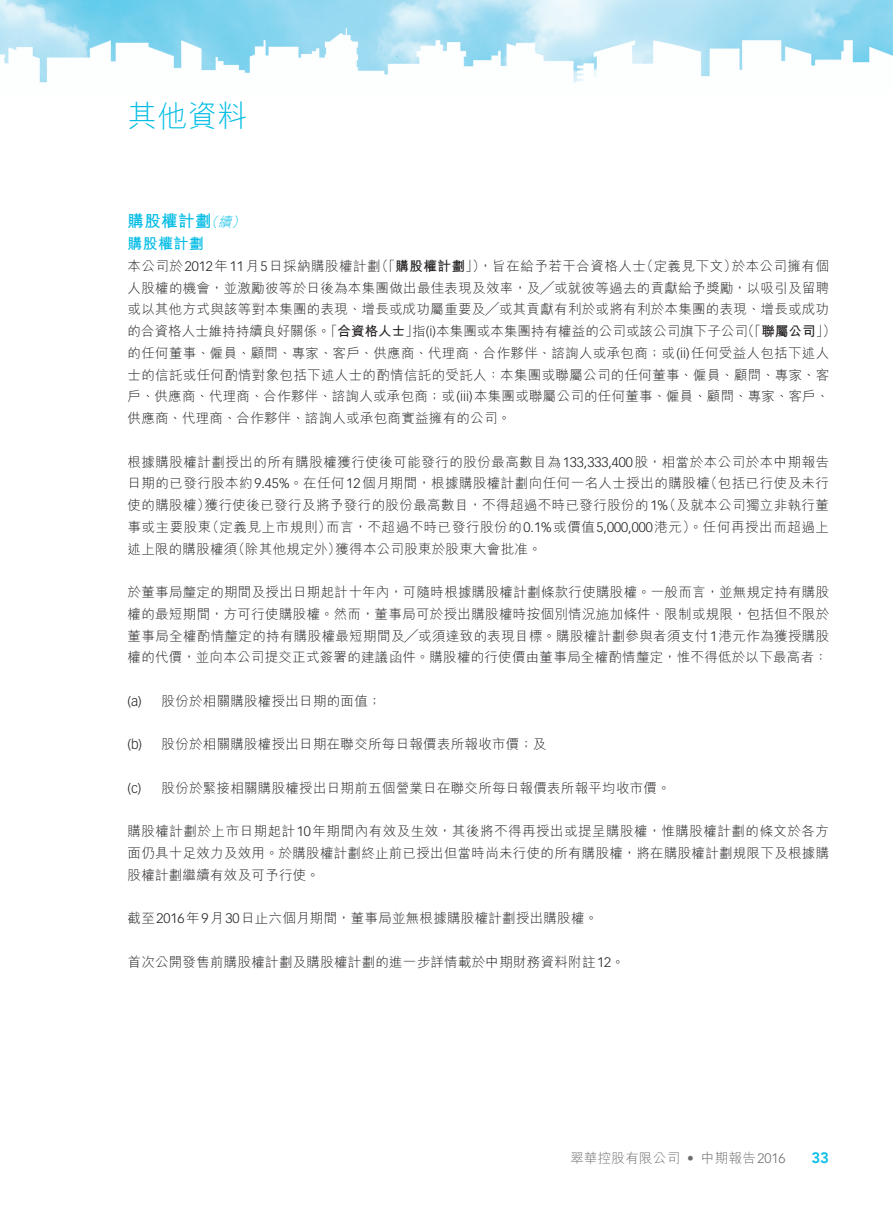
<style>
.page{position:relative;width:893px;height:1212px;background:#fff}
.page>*{position:absolute;margin:0;border:0;box-sizing:border-box;transform-origin:0 0}
.t1{font:300 30px "M Hei HK";color:#02bce5}
._01_H1{font:700 16.5px "M Hei HK";letter-spacing:.02em;color:#02bce5}
._02_H2{font:700 15px "M Hei HK";letter-spacing:.02em;color:#02bce5}
.t2{font:800 15px "Avenir LT Std";color:#02bce5}
._00_txt{font:300 13.5px/21.8px "M Hei HK";letter-spacing:.02em;color:#231f20;text-align:justify}
.t3{font:300 13.5px "M Hei HK";letter-spacing:.02em;color:#6c6d70}
.s1{font-weight:300;font-style:italic;font-size:13.5px}
.s2{font-family:"Vectora LT Std"}
.s3{font-weight:700}
</style>
<div class="page">
<img style="left:0;top:0;width:893px;height:83px">
<h1 class="t1" style="left:128px;top:100px;width:121px">其他資料</h1>
<p class="_01_H1" style="left:128px;top:209px;width:122px">購股權計劃<span class="s1">（續）</span></p>
<p class="_02_H2" style="left:128px;top:233px;width:78px">購股權計劃</p>
<p class="_00_txt" style="left:128px;top:255px;width:710px;text-align:left">本公司於<span class="s2">2012</span>年<span class="s2">11</span>月<span class="s2">5</span>日採納購股權計劃（「<span class="s3">購股權計劃</span>」），旨在給予若干合資格人士（定義見下文）於本公司擁有個人股權的機會，並激勵彼等於日後為本集團做出最佳表現及效率，及╱或就彼等過去的貢獻給予獎勵，以吸引及留聘或以其他方式與該等對本集團的表現、增長或成功屬重要及╱或其貢獻有利於或將有利於本集團的表現、增長或成功的合資格人士維持持續良好關係。「<span class="s3">合資格人士</span>」指<span class="s2">(i)</span>本集團或本集團持有權益的公司或該公司旗下子公司（「<span class="s3">聯屬公司</span>」）的任何董事、僱員、顧問、專家、客戶、供應商、代理商、合作夥伴、諮詢人或承包商；或<span class="s2">(ii)</span>任何受益人包括下述人士的信託或任何酌情對象包括下述人士的酌情信託的受託人：本集團或聯屬公司的任何董事、僱員、顧問、專家、客戶、供應商、代理商、合作夥伴、諮詢人或承包商；或<span class="s2">(iii)</span>本集團或聯屬公司的任何董事、僱員、顧問、專家、客戶、供應商、代理商、合作夥伴、諮詢人或承包商實益擁有的公司。</p>
<p class="_00_txt" style="left:128px;top:451px;width:703px">根據購股權計劃授出的所有購股權獲行使後可能發行的股份最高數目為<span class="s2">133,333,400</span>股，相當於本公司於本中期報告日期的已發行股本約<span class="s2">9.45%</span>。在任何<span class="s2">12</span>個月期間，根據購股權計劃向任何一名人士授出的購股權（包括已行使及未行使的購股權）獲行使後已發行及將予發行的股份最高數目，不得超過不時已發行股份的<span class="s2">1%</span>（及就本公司獨立非執行董事或主要股東（定義見上市規則）而言，不超過不時已發行股份的<span class="s2">0.1%</span>或價值<span class="s2">5,000,000</span>港元）。任何再授出而超過上述上限的購股權須（除其他規定外）獲得本公司股東於股東大會批准。</p>
<p class="_00_txt" style="left:128px;top:581px;width:703px">於董事局釐定的期間及授出日期起計十年內，可隨時根據購股權計劃條款行使購股權。一般而言，並無規定持有購股權的最短期間，方可行使購股權。然而，董事局可於授出購股權時按個別情況施加條件、限制或規限，包括但不限於董事局全權酌情釐定的持有購股權最短期間及╱或須達致的表現目標。購股權計劃參與者須支付<span class="s2">1</span>港元作為獲授購股權的代價，並向本公司提交正式簽署的建議函件。購股權的行使價由董事局全權酌情釐定，惟不得低於以下最高者：</p>
<p class="_00_txt" style="left:128px;top:690px;width:255px"><span class="s2">(a)</span> 股份於相關購股權授出日期的面值；</p>
<p class="_00_txt" style="left:128px;top:733px;width:420px"><span class="s2">(b)</span> 股份於相關購股權授出日期在聯交所每日報價表所報收市價；及</p>
<p class="_00_txt" style="left:128px;top:777px;width:544px"><span class="s2">(c)</span> 股份於緊接相關購股權授出日期前五個營業日在聯交所每日報價表所報平均收市價。</p>
<p class="_00_txt" style="left:128px;top:820px;width:703px">購股權計劃於上市日期起計<span class="s2">10</span>年期間內有效及生效，其後將不得再授出或提呈購股權，惟購股權計劃的條文於各方面仍具十足效力及效用。於購股權計劃終止前已授出但當時尚未行使的所有購股權，將在購股權計劃規限下及根據購股權計劃繼續有效及可予行使。</p>
<p class="_00_txt" style="left:128px;top:907px;width:472px">截至<span class="s2">2016</span>年<span class="s2">9</span>月<span class="s2">30</span>日止六個月期間，董事局並無根據購股權計劃授出購股權。</p>
<p class="_00_txt" style="left:128px;top:951px;width:499px">首次公開發售前購股權計劃及購股權計劃的進一步詳情載於中期財務資料附註<span class="s2">12</span>。</p>
<p class="t3" style="left:570px;top:1151px;width:217px">翠華控股有限公司 <span class="s2">•</span> 中期報告<span class="s2">2016</span></p>
<p class="t2" style="left:811px;top:1149px;width:19px">33</p>
</div>
